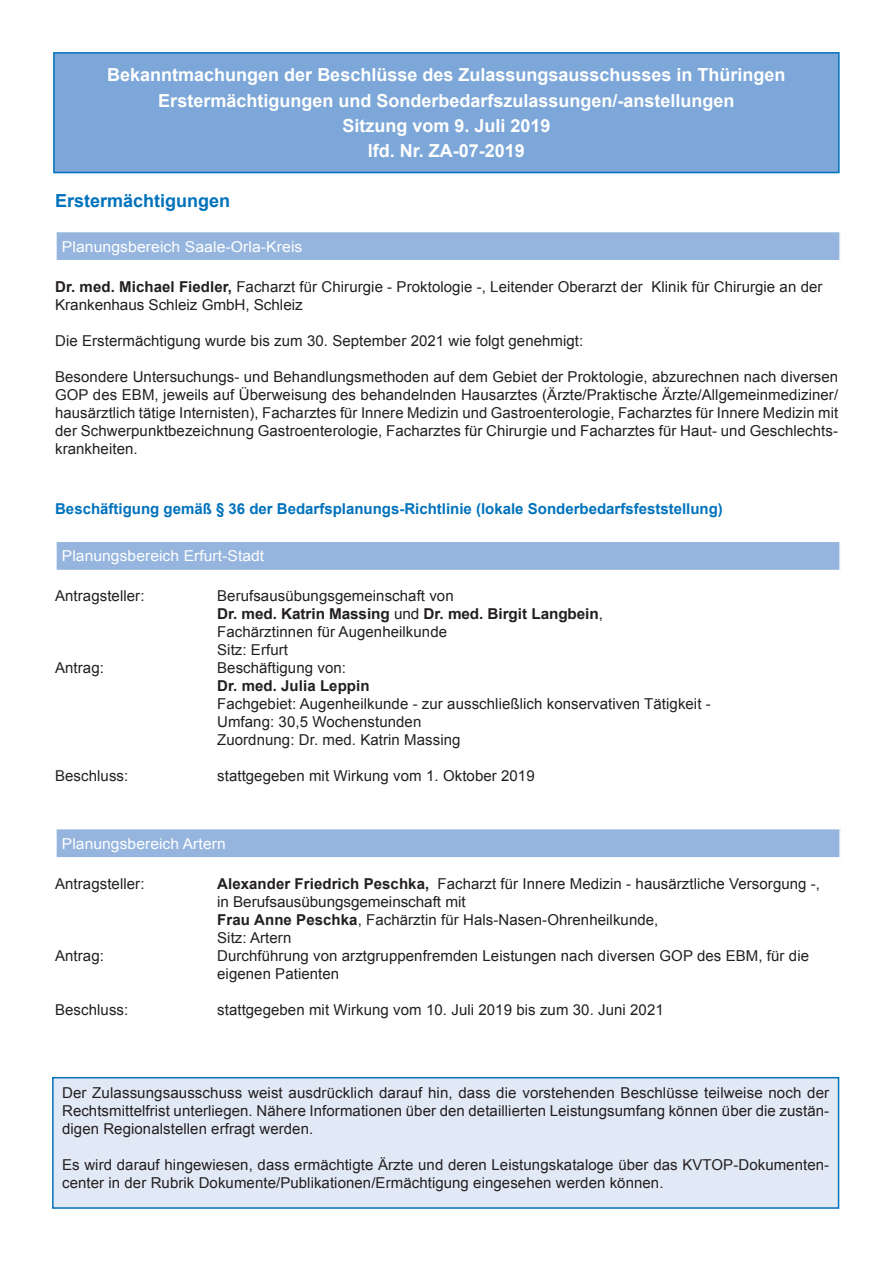
<style>
.page{position:relative;width:893px;height:1263px;background:#fff}
.page>*{position:absolute;margin:0;border:0;box-sizing:border-box;transform-origin:0 0}
.t1{font:700 18px/25.2px "Arial";color:#fff;text-align:center}
.t2{font:700 18px "Arial";color:#0072bc}
.t3{font:15px/18px "Arial";letter-spacing:.005em;color:#231f20}
.t4{font:700 15px "Arial";color:#0072bc}
.t5{font:15px "Arial";letter-spacing:.005em;color:#fff;scale:1.04 1}
.t6{font:15px "Arial";letter-spacing:.005em;color:#fff;scale:1.05 1}
.t7{font:700 15px "Arial";letter-spacing:.005em;color:#231f20}
.s1{font-weight:700}
</style>
<div class="page">
<div style="left:54px;top:53px;width:785px;height:120px;background:#7ca7d8"></div>
<div style="left:53px;top:52px;width:787px;height:121px;border:2px solid #0072bc"></div>
<div style="left:56px;top:231px;width:784px;height:30px;background:#95b5de"></div>
<hr style="left:55px;top:231px;width:786px;height:1px;background:#fff">
<hr style="left:55px;top:232px;width:2px;height:28px;background:#fff">
<hr style="left:839px;top:232px;width:2px;height:28px;background:#fff">
<hr style="left:55px;top:260px;width:786px;height:1px;background:#fff">
<div style="left:56px;top:541px;width:784px;height:29px;background:#95b5de"></div>
<hr style="left:55px;top:540px;width:786px;height:2px;background:#fff">
<hr style="left:55px;top:542px;width:2px;height:28px;background:#fff">
<hr style="left:839px;top:542px;width:2px;height:28px;background:#fff">
<div style="left:56px;top:828px;width:784px;height:30px;background:#95b5de"></div>
<hr style="left:55px;top:828px;width:786px;height:1px;background:#fff">
<hr style="left:55px;top:829px;width:2px;height:28px;background:#fff">
<hr style="left:839px;top:829px;width:2px;height:28px;background:#fff">
<hr style="left:55px;top:857px;width:786px;height:1px;background:#fff">
<div style="left:53px;top:1078px;width:785px;height:130px;background:#e1e9f6"></div>
<div style="left:52px;top:1077px;width:787px;height:132px;border:2px solid #0072bc"></div>
<p class="t1" style="left:107px;top:63px;width:680px">Bekanntmachungen der Beschlüsse des Zulassungsausschusses in Thüringen Erstermächtigungen und Sonderbedarfszulassungen/-anstellungen<br>Sitzung vom 9. Juli 2019<br>lfd. Nr. ZA-07-2019</p>
<p class="t2" style="left:55px;top:188px;width:177px">Erstermächtigungen</p>
<p class="t6" style="left:62px;top:236px;width:231px">Planungsbereich Saale-Orla-Kreis</p>
<p class="t3" style="left:55px;top:277px;width:769px"><span class="s1">Dr. med. Michael Fiedler,</span> Facharzt für Chirurgie - Proktologie -, Leitender Oberarzt der Klinik für Chirurgie an der<br>Krankenhaus Schleiz GmbH, Schleiz</p>
<p class="t3" style="left:55px;top:331px;width:530px">Die Erstermächtigung wurde bis zum 30. September 2021 wie folgt genehmigt:</p>
<p class="t3" style="left:55px;top:367px;width:784px;text-align:justify">Besondere Untersuchungs- und Behandlungsmethoden auf dem Gebiet der Proktologie, abzurechnen nach diversen GOP des EBM, jeweils auf Überweisung des behandelnden Hausarztes (Ärzte/Praktische Ärzte/Allgemeinmediziner/ hausärztlich tätige Internisten), Facharztes für Innere Medizin und Gastroenterologie, Facharztes für Innere Medizin mit der Schwerpunktbezeichnung Gastroenterologie, Facharztes für Chirurgie und Facharztes für Haut- und Geschlechts&shy;krankheiten.</p>
<p class="t4" style="left:55px;top:498px;width:669px">Beschäftigung gemäß § 36 der Bedarfsplanungs-Richtlinie (lokale Sonderbedarfsfeststellung)</p>
<p class="t5" style="left:62px;top:546px;width:196px">Planungsbereich Erfurt-Stadt</p>
<p class="t3" style="left:55px;top:587px;width:91px">Antragsteller:</p>
<p class="t3" style="left:217px;top:587px;width:387px">Berufsausübungsgemeinschaft von<br><span class="s1">Dr. med. Katrin Massing</span> und <span class="s1">Dr. med. Birgit Langbein</span>, Fachärztinnen für Augenheilkunde<br>Sitz: Erfurt</p>
<p class="t3" style="left:55px;top:659px;width:50px">Antrag:</p>
<p class="t3" style="left:217px;top:659px;width:130px">Beschäftigung von:</p>
<p class="t7" style="left:217px;top:676px;width:154px">Dr. med. Julia Leppin</p>
<p class="t3" style="left:217px;top:695px;width:495px">Fachgebiet: Augenheilkunde - zur ausschließlich konservativen Tätigkeit -<br>Umfang: 30,5 Wochenstunden<br>Zuordnung: Dr. med. Katrin Massing</p>
<p class="t3" style="left:55px;top:767px;width:75px">Beschluss:</p>
<p class="t3" style="left:217px;top:767px;width:319px">stattgegeben mit Wirkung vom 1. Oktober 2019</p>
<p class="t5" style="left:62px;top:833px;width:159px">Planungsbereich Artern</p>
<p class="t3" style="left:55px;top:874px;width:91px">Antragsteller:</p>
<p class="t3" style="left:217px;top:874px;width:604px"><span class="s1">Alexander Friedrich Peschka,</span> Facharzt für Innere Medizin - hausärztliche Versorgung -, in Berufsausübungsgemeinschaft mit<br><span class="s1">Frau Anne Peschka</span>, Fachärztin für Hals-Nasen-Ohrenheilkunde,<br>Sitz: Artern</p>
<p class="t3" style="left:55px;top:946px;width:50px">Antrag:</p>
<p class="t3" style="left:217px;top:946px;width:593px">Durchführung von arztgruppenfremden Leistungen nach diversen GOP des EBM, für die eigenen Patienten</p>
<p class="t3" style="left:55px;top:1000px;width:75px">Beschluss:</p>
<p class="t3" style="left:217px;top:1000px;width:448px">stattgegeben mit Wirkung vom 10. Juli 2019 bis zum 30. Juni 2021</p>
<p class="t3" style="left:62px;top:1084px;width:769px;text-align:justify">Der Zulassungsausschuss weist ausdrücklich darauf hin, dass die vorstehenden Beschlüsse teilweise noch der Rechtsmittelfrist unterliegen. Nähere Informationen über den detaillierten Leistungsumfang können über die zustän&shy;digen Regionalstellen erfragt werden.</p>
<p class="t3" style="left:62px;top:1156px;width:769px">Es wird darauf hingewiesen, dass ermächtigte Ärzte und deren Leistungskataloge über das KVTOP-Dokumenten&shy;center in der Rubrik Dokumente/Publikationen/Ermächtigung eingesehen werden können.</p>
</div>
